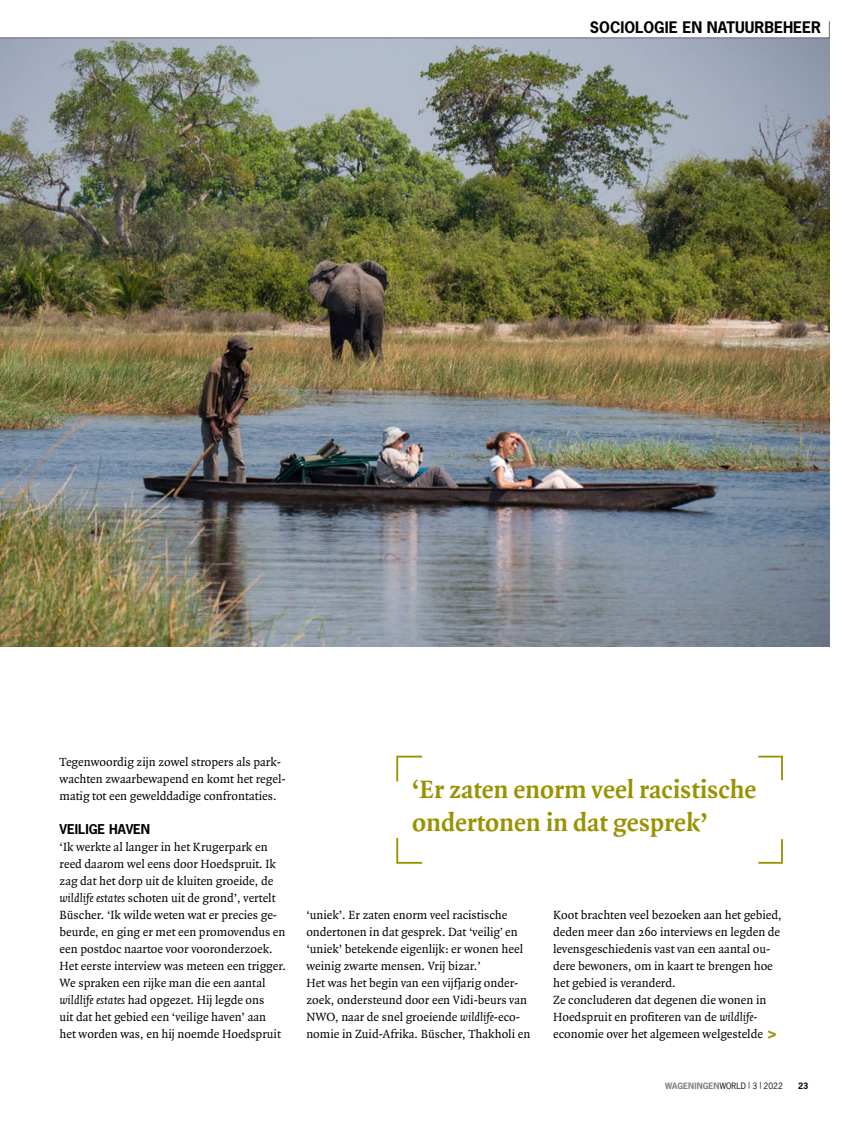
<style>
.page{position:relative;width:851px;height:1127px;background:#fff}
.page>*{position:absolute;margin:0;border:0;box-sizing:border-box;transform-origin:0 0}
.t1{font:700 27px/33px "Quadraat OT";color:#9a9200}
.t2{font:700 18px "News Gothic Std";color:#9a9200}
.t3{font:700 15px "News Gothic Std";color:#000}
.Body_P{font:12.75px/17px "Quadraat OT";color:#000}
.Tussenkop_H2{font:700 12.75px "News Gothic Std";color:#000}
.t4{font:700 8.25px "News Gothic Std";letter-spacing:.01em;color:#818181}
.t5{font:700 8.25px "News Gothic Std";color:#000}
.s1{font-style:italic}
.s2{font-weight:400;color:#000}
</style>
<div class="page">
<img style="left:0;top:39px;width:829px;height:607px">
<svg style="left:396px;top:838px;width:27px;height:26px"></svg>
<svg style="left:396px;top:755px;width:27px;height:27px"></svg>
<svg style="left:758px;top:755px;width:25px;height:26px"></svg>
<svg style="left:758px;top:839px;width:25px;height:25px"></svg>
<svg style="left:0;top:21px;width:830px;height:18px"></svg>
<p class="t3" style="left:590px;top:17px;width:233px">SOCIOLOGIE EN NATUURBEHEER</p>
<p class="Body_P" style="left:60px;top:753px;width:227px">Tegenwoordig zijn zowel stropers als park&shy;wachten zwaarbewapend en komt het regel&shy;matig tot een gewelddadige confrontaties.</p>
<h2 class="Tussenkop_H2" style="left:60px;top:820px;width:92px">VEILIGE HAVEN</h2>
<p class="Body_P" style="left:60px;top:838px;width:228px">‘Ik werkte al langer in het Krugerpark en reed daarom wel eens door Hoedspruit. Ik zag dat het dorp uit de kluiten groeide, de <span class="s1">wildlife estates</span> schoten uit de grond’, vertelt Büscher. ‘Ik wilde weten wat er precies ge&shy;beurde, en ging er met een promovendus en een postdoc naartoe voor vooronderzoek.<br>Het eerste interview was meteen een trigger.<br>We spraken een rijke man die een aantal <span class="s1">wildlife estates</span> had opgezet. Hij legde ons<br>uit dat het gebied een ‘veilige haven’ aan<br>het worden was, en hij noemde Hoedspruit</p>
<h1 class="t1" style="left:412px;top:773px;width:345px">‘Er zaten enorm veel racistische ondertonen in dat gesprek’</h1>
<p class="Body_P" style="left:306px;top:906px;width:218px">‘uniek’. Er zaten enorm veel racistische ondertonen in dat gesprek. Dat ‘veilig<span class="s1">’</span> en ‘uniek’ betekende eigenlijk: er wonen heel weinig zwarte mensen. Vrij bizar.’</p>
<p class="Body_P" style="left:306px;top:974px;width:225px">Het was het begin van een vijfjarig onder&shy;zoek, ondersteund door een Vidi-beurs van NWO, naar de snel groeiende <span class="s1">wildlife</span>-eco&shy;nomie in Zuid-Afrika. Büscher, Thakholi en</p>
<p class="Body_P" style="left:553px;top:906px;width:230px">Koot brachten veel bezoeken aan het gebied, deden meer dan 260 interviews en legden de levensgeschiedenis vast van een aantal ou&shy;dere bewoners, om in kaart te brengen hoe het gebied is veranderd.</p>
<p class="Body_P" style="left:553px;top:991px;width:215px">Ze concluderen dat degenen die wonen in<br>Hoedspruit en profiteren van de <span class="s1">wildlife&shy;</span>economie over het algemeen welgestelde</p>
<p class="t2" style="left:766px;top:1020px;width:12px">&gt;</p>
<p class="t4" style="left:665px;top:1080px;width:119px">WAGENINGEN<span class="s2">WORLD</span> <sup>|</sup> <span class="s2">3</span> <sup>|</sup> <span class="s2">2022</span></p>
<p class="t5" style="left:798px;top:1080px;width:12px">23</p>
</div>
